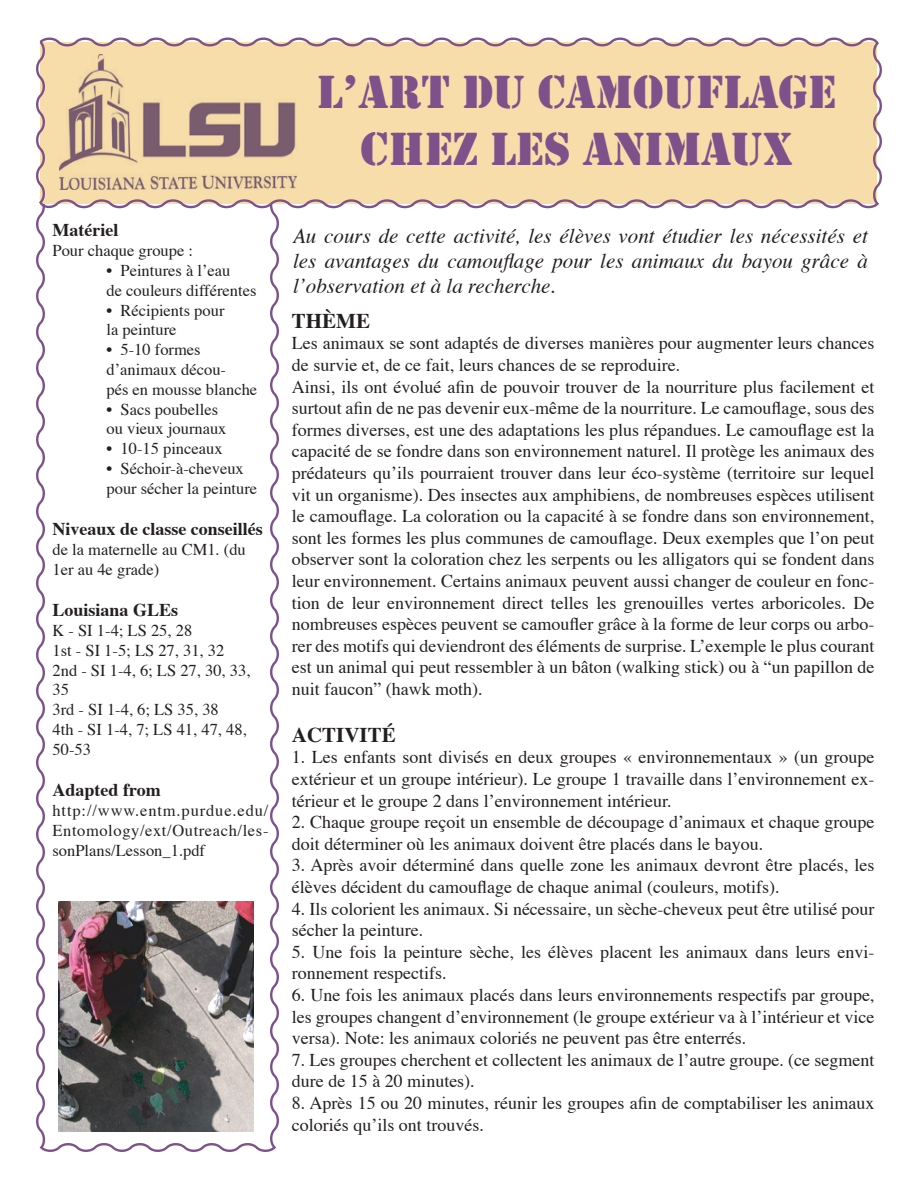
<style>
.page{position:relative;width:918px;height:1188px;background:#fff}
.page>*{position:absolute;margin:0;border:0;box-sizing:border-box;transform-origin:0 0}
.t1{font:48px/57.6px "Stencil";color:#7e518b;text-align:center}
.t2{font:italic 21px/25.2px "Times";color:#231f20;text-align:justify}
.t3{font:700 21px "Times";color:#231f20}
.t4{font:18px/21.6px "Times";color:#231f20}
.t5{font:700 18px "Times";color:#231f20}
.t6{font:16.5px/19.8px "Times";color:#231f20}
</style>
<div class="page">
<svg style="left:36px;top:212px;width:243px;height:940px"></svg>
<svg style="left:36px;top:37px;width:846px;height:175px;background:#f2dab0"></svg>
<img style="left:60px;top:54px;width:237px;height:136px">
<img style="left:59px;top:902px;width:194px;height:229px">
<p class="t5" style="left:52px;top:213px;width:67px">Matériel</p>
<p class="t6" style="left:52px;top:239px;width:142px">Pour chaque groupe :</p>
<p class="t6" style="left:107px;top:259px;width:125px">• Peintures à l’eau</p>
<p class="t6" style="left:107px;top:279px;width:151px">de couleurs différentes</p>
<p class="t6" style="left:107px;top:299px;width:120px">• Récipients pour la peinture</p>
<p class="t6" style="left:107px;top:338px;width:152px">• 5-10 formes d’animaux décou-<br>pés en mousse blanche</p>
<p class="t6" style="left:107px;top:398px;width:122px">• Sacs poubelles ou vieux journaux</p>
<p class="t6" style="left:107px;top:437px;width:118px">• 10-15 pinceaux</p>
<p class="t6" style="left:107px;top:457px;width:152px">• Séchoir-à-cheveux pour sécher la peinture</p>
<p class="t5" style="left:52px;top:512px;width:212px">Niveaux de classe conseillés</p>
<p class="t6" style="left:52px;top:538px;width:195px">de la maternelle au CM1. (du<br>1er au 4e grade)</p>
<p class="t5" style="left:52px;top:593px;width:127px">Louisiana GLEs</p>
<p class="t6" style="left:52px;top:619px;width:141px">K - SI 1-4; LS 25, 28</p>
<p class="t6" style="left:52px;top:639px;width:173px">1st - SI 1-5; LS 27, 31, 32</p>
<p class="t6" style="left:52px;top:659px;width:199px">2nd - SI 1-4, 6; LS 27, 30, 33,<br>35</p>
<p class="t6" style="left:52px;top:698px;width:168px">3rd - SI 1-4, 6; LS 35, 38</p>
<p class="t6" style="left:52px;top:718px;width:196px">4th - SI 1-4, 7; LS 41, 47, 48,<br>50-53</p>
<p class="t5" style="left:52px;top:773px;width:110px">Adapted from</p>
<p class="t6" style="left:52px;top:799px;width:218px;text-align:justify">http://www.entm.purdue.edu/ Entomology/ext/Outreach/les&shy;sonPlans/Lesson_1.pdf</p>
<p class="t1" style="left:317px;top:64px;width:521px">L’ART DU CAMOUFLAGE<br>CHEZ LES ANIMAUX</p>
<p class="t2" style="left:293px;top:222px;width:576px">Au cours de cette activité, les élèves vont étudier les nécessités et les avantages du camouflage pour les animaux du bayou grâce à l’observation et à la recherche.</p>
<p class="t3" style="left:292px;top:301px;width:80px">THÈME</p>
<p class="t4" style="left:292px;top:331px;width:584px">Les animaux se sont adaptés de diverses manières pour augmenter leurs chances de survie et, de ce fait, leurs chances de se reproduire.</p>
<p class="t4" style="left:292px;top:374px;width:584px;text-align:justify">Ainsi, ils ont évolué afin de pouvoir trouver de la nourriture plus facilement et surtout afin de ne pas devenir eux-même de la nourriture. Le camouflage, sous des formes diverses, est une des adaptations les plus répandues. Le camouflage est la capacité de se fondre dans son environnement naturel. Il protège les animaux des prédateurs qu’ils pourraient trouver dans leur éco-système (territoire sur lequel vit un organisme). Des insectes aux amphibiens, de nombreuses espèces utilisent le camouflage. La coloration ou la capacité à se fondre dans son environnement, sont les formes les plus communes de camouflage. Deux exemples que l’on peut observer sont la coloration chez les serpents ou les alligators qui se fondent dans leur environnement. Certains animaux peuvent aussi changer de couleur en fonc&shy;tion de leur environnement direct telles les grenouilles vertes arboricoles. De nombreuses espèces peuvent se camoufler grâce à la forme de leur corps ou arbo&shy;rer des motifs qui deviendront des éléments de surprise. L’exemple le plus courant est un animal qui peut ressembler à un bâton (walking stick) ou à “un papillon de nuit faucon” (hawk moth).</p>
<p class="t3" style="left:292px;top:715px;width:105px">ACTIVITÉ</p>
<p class="t4" style="left:292px;top:745px;width:584px;text-align:justify">1. Les enfants sont divisés en deux groupes « environnementaux » (un groupe extérieur et un groupe intérieur). Le groupe 1 travaille dans l’environnement ex&shy;térieur et le groupe 2 dans l’environnement intérieur.</p>
<p class="t4" style="left:292px;top:810px;width:584px">2. Chaque groupe reçoit un ensemble de découpage d’animaux et chaque groupe doit déterminer où les animaux doivent être placés dans le bayou.</p>
<p class="t4" style="left:292px;top:853px;width:584px">3. Après avoir déterminé dans quelle zone les animaux devront être placés, les élèves décident du camouflage de chaque animal (couleurs, motifs).</p>
<p class="t4" style="left:292px;top:896px;width:584px">4. Ils colorient les animaux. Si nécessaire, un sèche-cheveux peut être utilisé pour sécher la peinture.</p>
<p class="t4" style="left:292px;top:939px;width:584px">5. Une fois la peinture sèche, les élèves placent les animaux dans leurs envi&shy;ronnement respectifs.</p>
<p class="t4" style="left:292px;top:983px;width:584px;text-align:justify">6. Une fois les animaux placés dans leurs environnements respectifs par groupe, les groupes changent d’environnement (le groupe extérieur va à l’intérieur et vice versa). Note: les animaux coloriés ne peuvent pas être enterrés.</p>
<p class="t4" style="left:292px;top:1047px;width:584px">7. Les groupes cherchent et collectent les animaux de l’autre groupe. (ce segment dure de 15 à 20 minutes).</p>
<p class="t4" style="left:292px;top:1091px;width:584px">8. Après 15 ou 20 minutes, réunir les groupes afin de comptabiliser les animaux coloriés qu’ils ont trouvés.</p>
</div>
